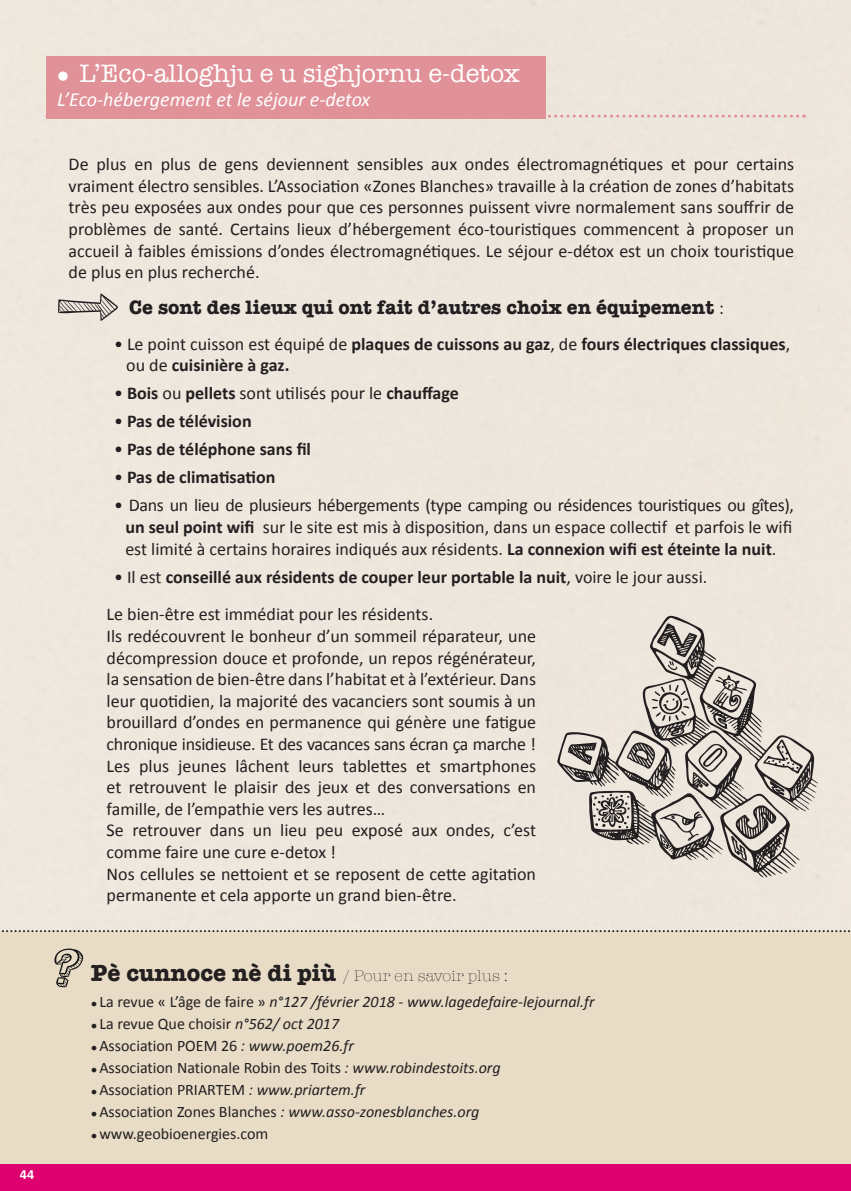
<style>
.page{position:relative;width:851px;height:1191px;background:#fff}
.page>*{position:absolute;margin:0;border:0;box-sizing:border-box;transform-origin:0 0}
.t1{font:26px "American Typewriter";color:#fff}
.t2{font:700 20px "American Typewriter";color:#231f20}
.t3{font:italic 20px "Calibri";color:#fff}
.t4{font:18px/21.6px "Calibri";color:#231f20;text-align:justify}
.t5{font:700 18px "Calibri";color:#231f20}
.t6{font:18px "Calibri";letter-spacing:-.02em;color:#231f20}
.t7{font:16px "Calibri";color:#231f20}
.t8{font:italic 16px "Calibri";color:#231f20}
.t9{font:300 16px "American Typewriter";color:#231f20}
.t10{font:700 14px "Calibri";color:#fff}
.s1{font-family:"Calibri";font-weight:400;font-size:18px}
.s2{font-weight:400}
.s3{font-weight:700}
.s4{font-weight:700;font-size:24px}
.s5{color:#57585a}
.s6{font-style:normal}
.s7{font-style:italic}
</style>
<div class="page">
<div style="left:0;top:0;width:850px;height:930px;background:#eee7dd"></div>
<div style="left:46px;top:56px;width:500px;height:62px;background:#e19198"></div>
<svg style="left:58px;top:293px;width:60px;height:28px;background:#c5beb7"></svg>
<svg style="left:546px;top:115px;width:258px;height:3px"></svg>
<div style="left:0;top:931px;width:850px;height:260px;background:#e8dcc6"></div>
<svg style="left:0;top:930px;width:851px;height:2px"></svg>
<div style="left:0;top:1164px;width:850px;height:27px;background:#dd0270"></div>
<svg style="left:557px;top:614px;width:260px;height:263px;background:#c6c0b8"></svg>
<svg style="left:54px;top:948px;width:30px;height:39px"></svg>
<p class="t10" style="left:20px;top:1165px;width:16px">44</p>
<p class="t1" style="left:57px;top:54px;width:464px">● L’Eco-alloghju e u sighjornu e-detox</p>
<p class="t3" style="left:57px;top:87px;width:314px">L’Eco-hébergement et le séjour e-detox</p>
<p class="t4" style="left:69px;top:153px;width:727px">De plus en plus de gens deviennent sensibles aux ondes électromagnétiques et pour certains vraiment électro sensibles. L’Association «Zones Blanches» travaille à la création de zones d’habitats très peu exposées aux ondes pour que ces personnes puissent vivre normalement sans souffrir de problèmes de santé. Certains lieux d’hébergement éco-touristiques commencent à proposer un accueil à faibles émissions d’ondes électromagnétiques. Le séjour e-détox est un choix touristique de plus en plus recherché.</p>
<p class="t2" style="left:129px;top:290px;width:596px">Ce sont des lieux qui ont fait d’autres choix en équipement <span class="s1">:</span></p>
<p class="t5" style="left:114px;top:332px;width:677px"><span class="s2">• Le point cuisson est équipé de</span> plaques de cuissons au gaz<span class="s2">, de</span> fours électriques classiques<span class="s2">,</span></p>
<p class="t5" style="left:126px;top:354px;width:165px"><span class="s2">ou de</span> cuisinière à gaz.</p>
<p class="t4" style="left:114px;top:383px;width:346px">• <span class="s3">Bois</span> ou <span class="s3">pellets</span> sont utilisés pour le <span class="s3">chauffage</span></p>
<p class="t5" style="left:114px;top:410px;width:139px"><span class="s2">•</span> Pas de télévision</p>
<p class="t5" style="left:114px;top:438px;width:198px"><span class="s2">•</span> Pas de téléphone sans fil</p>
<p class="t5" style="left:114px;top:466px;width:163px"><span class="s2">•</span> Pas de climatisation</p>
<p class="t6" style="left:114px;top:494px;width:681px">• Dans un lieu de plusieurs hébergements (type camping ou résidences touristiques ou gîtes),</p>
<p class="t4" style="left:125px;top:516px;width:668px"><span class="s3">un seul point wifi</span> sur le site est mis à disposition, dans un espace collectif et parfois le wifi est limité à certains horaires indiqués aux résidents. <span class="s3">La connexion wifi est éteinte la nuit</span>.</p>
<p class="t5" style="left:114px;top:565px;width:594px"><span class="s2">• Il est</span> conseillé aux résidents de couper leur portable la nuit<span class="s2">, voire le jour aussi.</span></p>
<p class="t4" style="left:107px;top:603px;width:328px">Le bien-être est immédiat pour les résidents.</p>
<p class="t4" style="left:107px;top:625px;width:431px">Ils redécouvrent le bonheur d’un sommeil réparateur, une décompression douce et profonde, un repos régénérateur, la sensation de bien-être dans l’habitat et à l’extérieur. Dans leur quotidien, la majorité des vacanciers sont soumis à un brouillard d’ondes en permanence qui génère une fatigue chronique insidieuse. Et des vacances sans écran ça marche !</p>
<p class="t4" style="left:107px;top:755px;width:431px">Les plus jeunes lâchent leurs tablettes et smartphones et retrouvent le plaisir des jeux et des conversations en famille, de l’empathie vers les autres…</p>
<p class="t4" style="left:107px;top:819px;width:431px">Se retrouver dans un lieu peu exposé aux ondes, c’est comme faire une cure e-detox !</p>
<p class="t4" style="left:107px;top:863px;width:431px">Nos cellules se nettoient et se reposent de cette agitation permanente et cela apporte un grand bien-être.</p>
<p class="t9" style="left:91px;top:964px;width:418px"><span class="s4">Pè cunnoce nè di più</span> <span class="s5">/</span> Pour en savoir plus :</p>
<p class="t8" style="left:91px;top:991px;width:505px">● <span class="s6">La revue « L’âge de faire »</span> n°127 /février 2018 - www.lagedefaire-lejournal.fr</p>
<p class="t7" style="left:91px;top:1013px;width:249px">● La revue Que choisir <span class="s7">n°562/ oct 2017</span></p>
<p class="t7" style="left:91px;top:1035px;width:264px">● Association POEM 26 <span class="s7">: www.poem26.fr</span></p>
<p class="t7" style="left:91px;top:1057px;width:411px">● Association Nationale Robin des Toits <span class="s7">: www.robindestoits.org</span></p>
<p class="t7" style="left:91px;top:1079px;width:275px">● Association PRIARTEM <span class="s7">: www.priartem.fr</span></p>
<p class="t8" style="left:91px;top:1101px;width:389px">● <span class="s6">Association Zones Blanches</span> : www.asso-zonesblanches.org</p>
<p class="t7" style="left:91px;top:1123px;width:178px">● www.geobioenergies.com</p>
</div>
